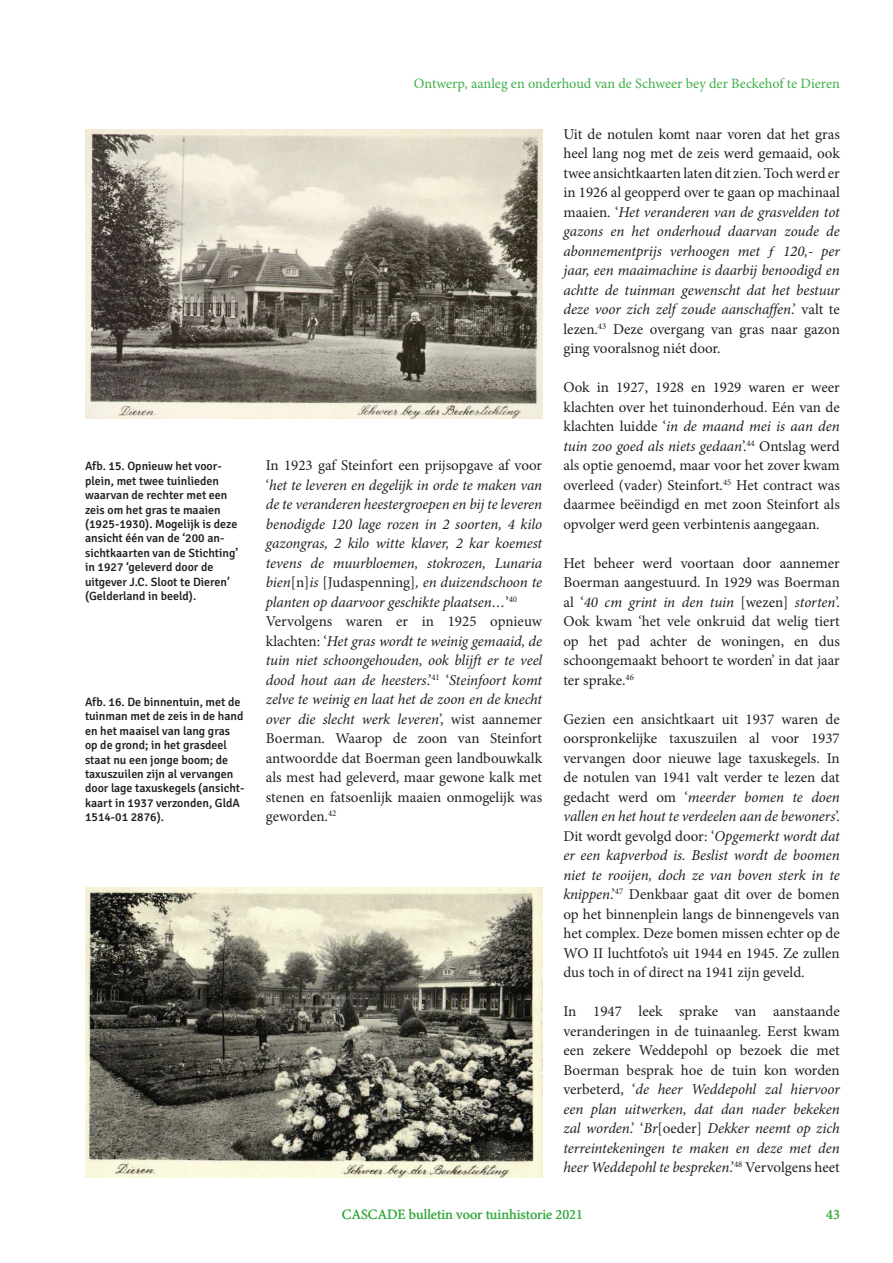
<style>
.page{position:relative;width:893px;height:1263px;background:#fff}
.page>*{position:absolute;margin:0;border:0;box-sizing:border-box;transform-origin:0 0}
.t1{font:15px/19.5px "Minion Pro";color:#231f20;text-align:justify}
.t2{font:italic 15px/19.5px "Minion Pro";letter-spacing:-.005em;color:#231f20}
.t3{font:14.25px "Minion Pro";color:#40ae49}
.t4{font:500 12px/14.4px "Signika";color:#231f20}
.s1{font-style:normal}
.s2{font-style:italic}
</style>
<div class="page">
<img style="left:85px;top:130px;width:457px;height:288px">
<img style="left:85px;top:887px;width:457px;height:291px">
<p class="t4" style="left:85px;top:458px;width:155px">Afb. 15. Opnieuw het voor&shy;plein, met twee tuinlieden waarvan de rechter met een zeis om het gras te maaien (1925-1930). Mogelijk is deze ansicht één van de ‘200 an&shy;sichtkaarten van de Stichting’ in 1927 ‘geleverd door de uitgever J.C. Sloot te Dieren’ (Gelderland in beeld).</p>
<p class="t4" style="left:85px;top:694px;width:161px">Afb. 16. De binnentuin, met de tuinman met de zeis in de hand en het maaisel van lang gras op de grond; in het grasdeel staat nu een jonge boom; de taxuszuilen zijn al vervangen door lage taxuskegels (ansicht&shy;kaart in 1937 verzonden, GldA<br>1514-01 2876).</p>
<p class="t3" style="left:414px;top:74px;width:427px">Ontwerp, aanleg en onderhoud van de Schweer bey der Beckehof te Dieren</p>
<p class="t2" style="left:266px;top:455px;width:278px"><span class="s1">In 1923 gaf Steinfort een prijsopgave af voor ‘</span>het te leveren en degelijk in orde te maken van de te veranderen heestergroepen en bij te leveren benodigde 120 lage rozen in 2 soorten, 4 kilo gazongras, 2 kilo witte klaver, 2 kar koemest tevens de muurbloemen, stokrozen, Lunaria bien<span class="s1">[n]</span>is <span class="s1">[Judaspenning]</span>, en duizendschoon te planten op daarvoor geschikte plaatsen…<span class="s1">’</span><sup>40<br></sup><span class="s1">Vervolgens waren er in 1925 opnieuw klachten: ‘</span>Het gras wordt te weinig gemaaid, de tuin niet schoongehouden, ook blijft er te veel dood hout aan de heesters<span class="s1">.’</span><sup>41</sup> <span class="s1">‘</span>Steinfoort komt zelve te weinig en laat het de zoon en de knecht over die slecht werk leveren<span class="s1">’, wist aannemer Boerman. Waarop de zoon van Steinfort antwoordde dat Boerman geen landbouwkalk als mest had geleverd, maar gewone kalk met stenen en fatsoenlijk maaien onmogelijk was geworden.</span><sup>42</sup></p>
<p class="t1" style="left:563px;top:124px;width:278px">Uit de notulen komt naar voren dat het gras heel lang nog met de zeis werd gemaaid, ook twee ansichtkaarten laten dit zien. Toch werd er in 1926 al geopperd over te gaan op machinaal maaien. ‘<span class="s2">Het veranderen van de grasvelden tot gazons en het onderhoud daarvan zoude de abonnementprijs verhoogen met ƒ 120,- per jaar, een maaimachine is daarbij benoodigd en achtte de tuinman gewenscht dat het bestuur deze voor zich zelf zoude aanschaffen</span>.’ valt te lezen.<sup>43</sup> Deze overgang van gras naar gazon ging vooralsnog niét door.</p>
<p class="t1" style="left:563px;top:378px;width:278px">Ook in 1927, 1928 en 1929 waren er weer klachten over het tuinonderhoud. Eén van de klachten luidde ‘<span class="s2">in de maand mei is aan den tuin zoo goed als niets gedaan</span>’.<sup>44</sup> Ontslag werd als optie genoemd, maar voor het zover kwam overleed (vader) Steinfort.<sup>45</sup> Het contract was daarmee beëindigd en met zoon Steinfort als opvolger werd geen verbintenis aangegaan.</p>
<p class="t1" style="left:563px;top:553px;width:278px">Het beheer werd voortaan door aannemer Boerman aangestuurd. In 1929 was Boerman al ‘<span class="s2">40 cm grint in den tuin</span> [wezen] <span class="s2">storten</span>’.<br>Ook kwam ‘het vele onkruid dat welig tiert op het pad achter de woningen, en dus schoongemaakt behoort te worden’ in dat jaar ter sprake.<sup>46</sup></p>
<p class="t1" style="left:563px;top:709px;width:278px">Gezien een ansichtkaart uit 1937 waren de oorspronkelijke taxuszuilen al voor 1937 vervangen door nieuwe lage taxuskegels. In de notulen van 1941 valt verder te lezen dat gedacht werd om ‘<span class="s2">meerder bomen te doen vallen en het hout te verdeelen aan de bewoners</span>’.<br>Dit wordt gevolgd door: ‘<span class="s2">Opgemerkt wordt dat er een kapverbod is. Beslist wordt de boomen niet te rooijen, doch ze van boven sterk in te knippen</span>.’<sup>47</sup> Denkbaar gaat dit over de bomen op het binnenplein langs de binnengevels van het complex. Deze bomen missen echter op de WO II luchtfoto’s uit 1944 en 1945. Ze zullen dus toch in of direct na 1941 zijn geveld.</p>
<p class="t1" style="left:563px;top:1002px;width:278px">In 1947 leek sprake van aanstaande veranderingen in de tuinaanleg. Eerst kwam een zekere Weddepohl op bezoek die met Boerman besprak hoe de tuin kon worden verbeterd, ‘<span class="s2">de heer Weddepohl zal hiervoor een plan uitwerken, dat dan nader bekeken zal worden</span>.’ ‘<span class="s2">Br</span>[oeder] <span class="s2">Dekker neemt op zich terreintekeningen te maken en deze met den heer Weddepohl te bespreken</span>.’<sup>48</sup> Vervolgens heet</p>
<p class="t3" style="left:342px;top:1205px;width:243px">CASCADE bulletin voor tuinhistorie 2021</p>
<p class="t3" style="left:826px;top:1205px;width:15px">43</p>
</div>
